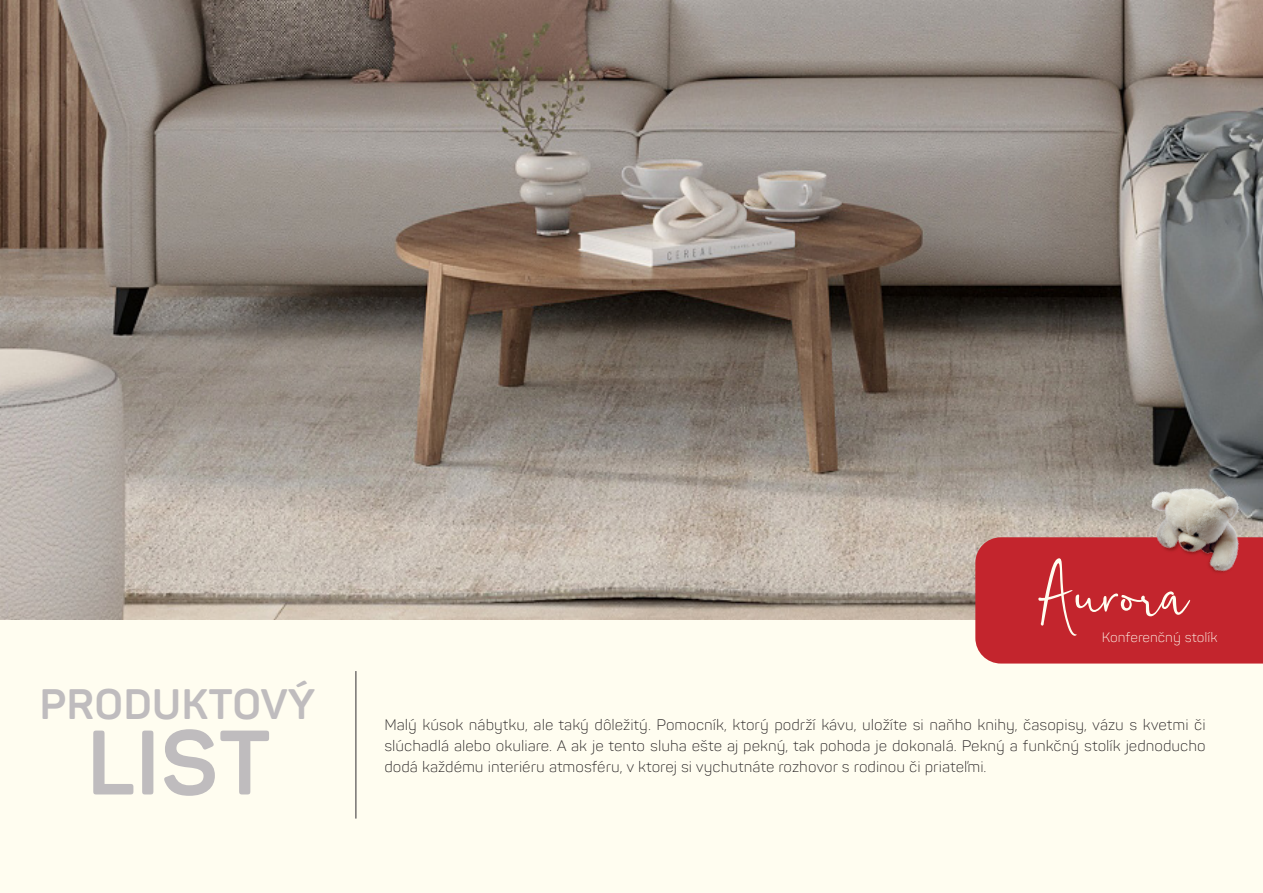
<style>
.page{position:relative;width:1263px;height:893px;background:#fffdf0}
.page>*{position:absolute;margin:0;border:0;box-sizing:border-box;transform-origin:0 0}
.t1{font:108px "Musette Script";color:#fffdf0}
.t2{font:700 90px "Panton";color:#bfbcbe}
.t3{font:700 42px "Panton";color:#bfbcbe}
.t4{font:300 15px/21px "Panton";color:#231f20;text-align:justify}
.t5{font:300 13.5px "Panton";color:#fffdf0}
</style>
<div class="page">
<img style="left:0;top:0;width:1263px;height:619px">
<div style="left:975px;top:537px;width:288px;height:126px;background:#c3252d"></div>
<hr style="left:356px;top:671px;width:1px;height:148px;background:#322d32">
<img style="left:1126px;top:468px;width:135px;height:126px">
<p class="t3" style="left:39px;top:678px;width:278px">PRODUKTOVÝ</p>
<p class="t2" style="left:86px;top:706px;width:186px">LIST</p>
<p class="t1" style="left:1038px;top:511px;width:152px">Aurora</p>
<p class="t5" style="left:1102px;top:629px;width:117px">Konferenčný stolík</p>
<p class="t4" style="left:384px;top:714px;width:823px">Malý kúsok nábytku, ale taký dôležitý. Pomocník, ktorý podrží kávu, uložíte si naňho knihy, časopisy, vázu s kvetmi či slúchadlá alebo okuliare. A ak je tento sluha ešte aj pekný, tak pohoda je dokonalá. Pekný a funkčný stolík jednoducho dodá každému interiéru atmosféru, v ktorej si vychutnáte rozhovor s rodinou či priateľmi.</p>
</div>
